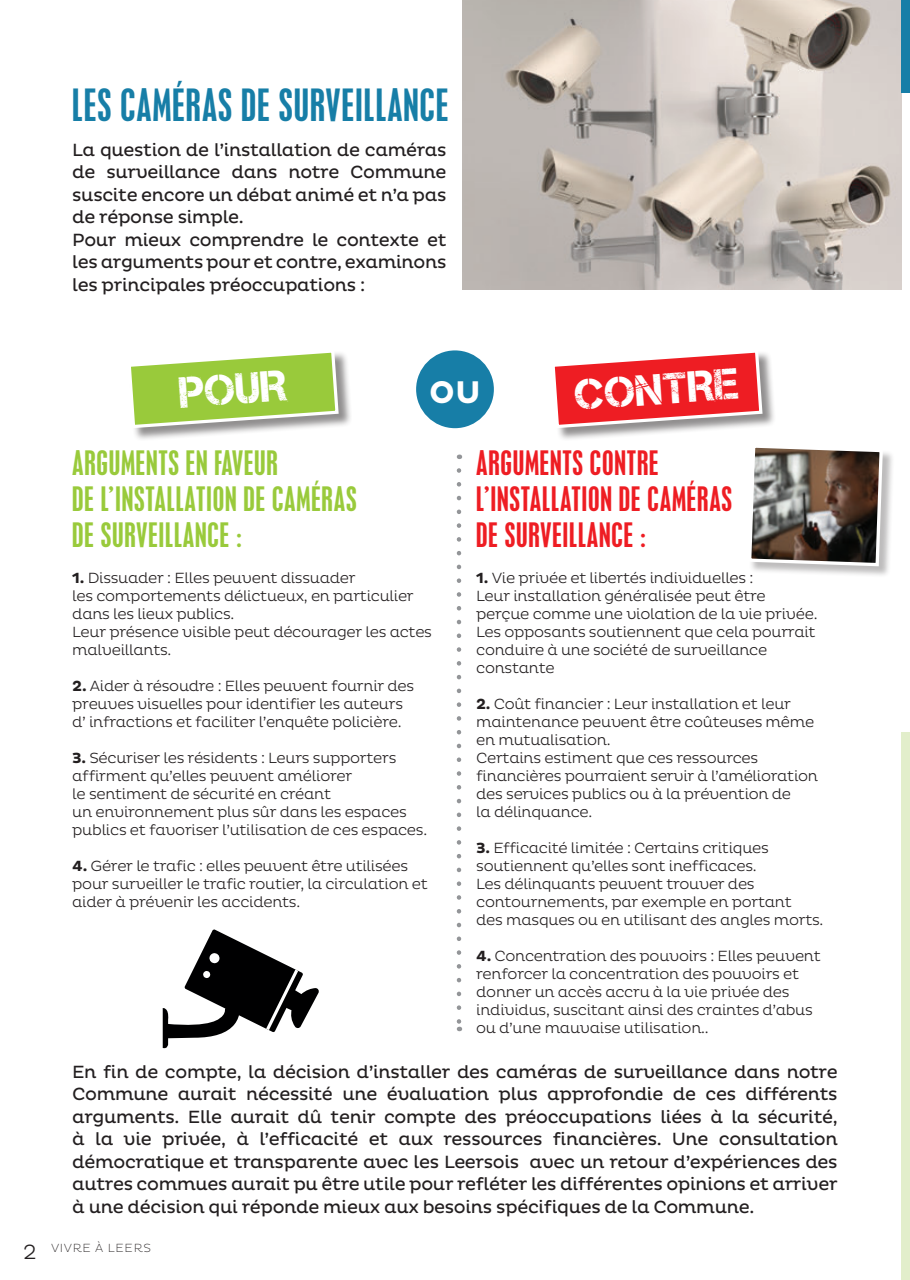
<style>
.page{position:relative;width:910px;height:1280px;background:#fff}
.page>*{position:absolute;margin:0;border:0;box-sizing:border-box;transform-origin:0 0}
.t1{font:43.5px "Captureit";color:#fff}
.t2{font:condensed 39.6px "Placard MT Std";letter-spacing:.025em;color:#177ea7}
.t3{font:700 31.95px "Pluto";color:#fff}
.t4{font:condensed 30px/36px "Placard MT Std";letter-spacing:.025em;color:#99ca3b}
.t5{font:condensed 30px/36px "Placard MT Std";letter-spacing:.025em;color:#ee1d23}
.t6{font:18px/22.5px "Pluto";letter-spacing:-.02em;color:#231f20}
.t7{font:300 15px/18px "Pluto";letter-spacing:-.02em;color:#231f20}
.t8{font:200 12px "Pluto";letter-spacing:.055em;color:#231f20}
.s1{font-weight:700}
.s2{font-weight:300;font-size:21px}
</style>
<div class="page">
<div style="left:901px;top:733px;width:9px;height:547px;background:#e2eecb"></div>
<div style="left:129px;top:350px;width:223px;height:92px;background:#231f20;opacity:.5"></div>
<svg style="left:129px;top:350px;width:211px;height:80px"></svg>
<div style="left:552px;top:350px;width:224px;height:92px;background:#231f20;opacity:.5"></div>
<svg style="left:552px;top:350px;width:212px;height:80px"></svg>
<svg style="left:457px;top:470px;width:4px;height:561px"></svg>
<div style="left:416px;top:350px;width:78px;height:78px;background:#177ea7;border-radius:50%"></div>
<svg style="left:163px;top:929px;width:156px;height:120px"></svg>
<img style="left:462px;top:0;width:439px;height:289px">
<div style="left:749px;top:445px;width:145px;height:133px;background:#231f20;opacity:.3"></div>
<svg style="left:749px;top:445px;width:136px;height:123px;background:#796e67"></svg>
<div style="left:901px;top:0;width:9px;height:92px;background:#177ea7"></div>
<h2 class="t2" style="left:72px;top:81px;width:378px">LES CAMÉRAS DE SURVEILLANCE</h2>
<p class="t6" style="left:72px;top:139px;width:376px">La question de l’installation de caméras de surveillance dans notre Commune suscite encore un débat animé et n’a pas de réponse simple.<br>Pour mieux comprendre le contexte et les arguments pour et contre, examinons les principales préoccupations :</p>
<h1 class="t1" style="left:178px;top:369px;width:109px;rotate:-4deg">POUR</h1>
<h1 class="t1" style="left:574px;top:371px;width:165px;rotate:-4deg">CONTRE</h1>
<h3 class="t3" style="left:429px;top:374px;width:53px">OU</h3>
<h3 class="t4" style="left:72px;top:444px;width:286px">ARGUMENTS EN FAVEUR<br>DE L’INSTALLATION DE CAMÉRAS<br>DE SURVEILLANCE :</h3>
<p class="t7" style="left:72px;top:569px;width:361px"><span class="s1">1.</span> Dissuader : Elles peuvent dissuader<br>les comportements délictueux, en particulier dans les lieux publics.<br>Leur présence visible peut décourager les actes malveillants.</p>
<p class="t7" style="left:72px;top:677px;width:344px"><span class="s1">2.</span> Aider à résoudre : Elles peuvent fournir des preuves visuelles pour identifier les auteurs d’ infractions et faciliter l’enquête policière.</p>
<p class="t7" style="left:72px;top:749px;width:356px"><span class="s1">3.</span> Sécuriser les résidents : Leurs supporters affirment qu’elles peuvent améliorer<br>le sentiment de sécurité en créant<br>un environnement plus sûr dans les espaces publics et favoriser l’utilisation de ces espaces.</p>
<p class="t7" style="left:72px;top:857px;width:357px"><span class="s1">4.</span> Gérer le trafic : elles peuvent être utilisées pour surveiller le trafic routier, la circulation et aider à prévenir les accidents.</p>
<h3 class="t5" style="left:476px;top:444px;width:257px">ARGUMENTS CONTRE<br>L’INSTALLATION DE CAMÉRAS<br>DE SURVEILLANCE :</h3>
<p class="t7" style="left:476px;top:569px;width:343px"><span class="s1">1.</span> Vie privée et libertés individuelles :<br>Leur installation généralisée peut être perçue comme une violation de la vie privée.<br>Les opposants soutiennent que cela pourrait conduire à une société de surveillance constante</p>
<p class="t7" style="left:476px;top:695px;width:343px"><span class="s1">2.</span> Coût financier : Leur installation et leur maintenance peuvent être coûteuses même en mutualisation.<br>Certains estiment que ces ressources financières pourraient servir à l’amélioration des services publics ou à la prévention de<br>la délinquance.</p>
<p class="t7" style="left:476px;top:839px;width:349px"><span class="s1">3.</span> Efficacité limitée : Certains critiques soutiennent qu’elles sont inefficaces.<br>Les délinquants peuvent trouver des contournements, par exemple en portant<br>des masques ou en utilisant des angles morts.</p>
<p class="t7" style="left:476px;top:947px;width:346px"><span class="s1">4.</span> Concentration des pouvoirs : Elles peuvent renforcer la concentration des pouvoirs et donner un accès accru à la vie privée des individus, suscitant ainsi des craintes d’abus ou d’une mauvaise utilisation..</p>
<p class="t6" style="left:72px;top:1061px;width:767px;text-align:justify">En fin de compte, la décision d’installer des caméras de surveillance dans notre Commune aurait nécessité une évaluation plus approfondie de ces différents arguments. Elle aurait dû tenir compte des préoccupations liées à la sécurité, à la vie privée, à l’efficacité et aux ressources financières. Une consultation démocratique et transparente avec les Leersois avec un retour d’expériences des autres commues aurait pu être utile pour refléter les différentes opinions et arriver à une décision qui réponde mieux aux besoins spécifiques de la Commune.</p>
<p class="t8" style="left:23px;top:1241px;width:130px"><span class="s2">2</span> VIVRE À LEERS</p>
</div>
